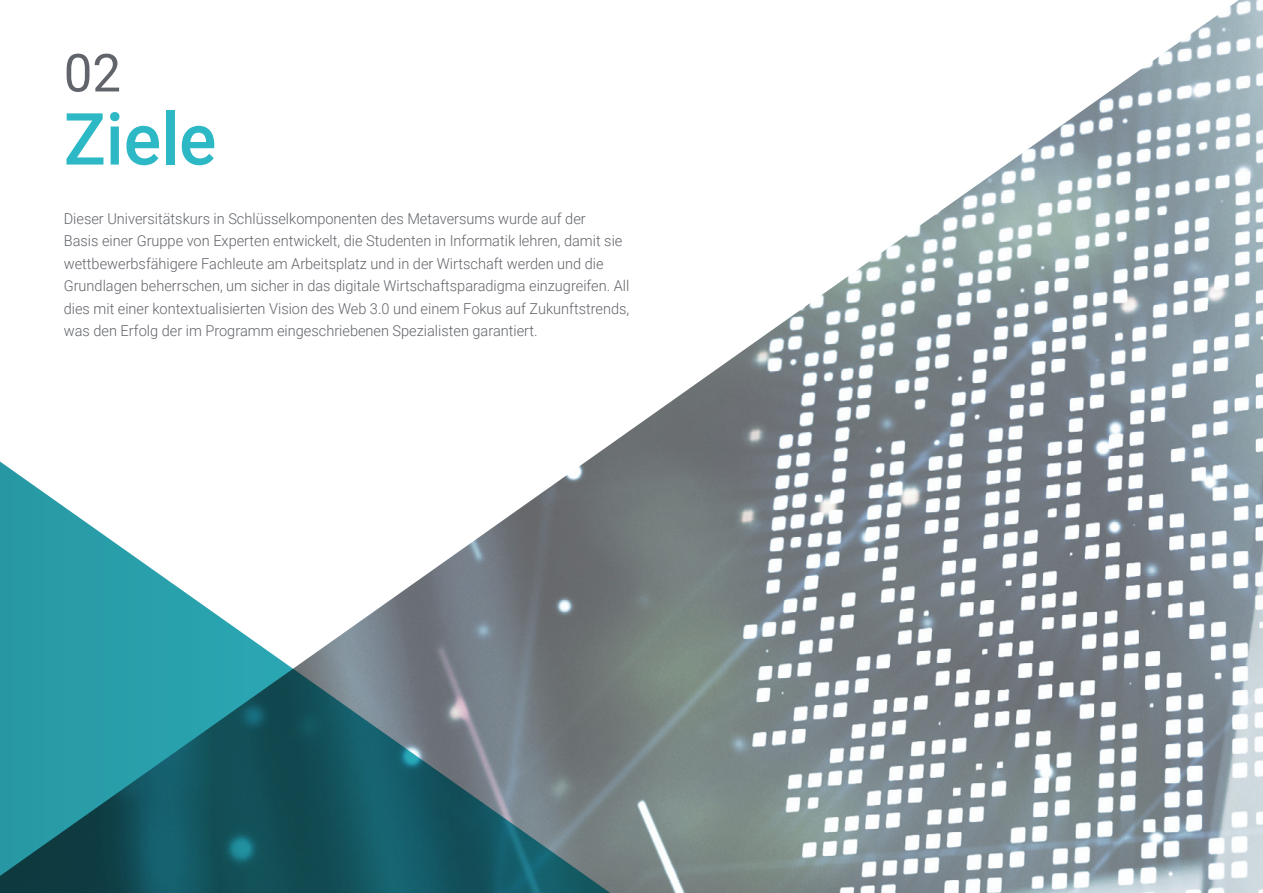
<style>
.page{position:relative;width:1263px;height:893px;background:#fff}
.page>*{position:absolute;margin:0;border:0;box-sizing:border-box;transform-origin:0 0}
.t1{font:500 72px "Roboto";color:#2db8c5}
.t2{font:52.5px "Roboto";color:#61646a}
.t3{font:300 15px/22.5px "Roboto";color:#61646a}
</style>
<div class="page">
<img style="left:608px;top:0;width:655px;height:893px">
<svg style="left:0;top:446px;width:640px;height:447px"></svg>
<h2 class="t2" style="left:64px;top:36px;width:59px">02</h2>
<h1 class="t1" style="left:64px;top:89px;width:154px">Ziele</h1>
<p class="t3" style="left:64px;top:207px;width:567px">Dieser Universitätskurs in Schlüsselkomponenten des Metaversums wurde auf der<br>Basis einer Gruppe von Experten entwickelt, die Studenten in Informatik lehren, damit sie wettbewerbsfähigere Fachleute am Arbeitsplatz und in der Wirtschaft werden und die Grundlagen beherrschen, um sicher in das digitale Wirtschaftsparadigma einzugreifen. All dies mit einer kontextualisierten Vision des Web 3.0 und einem Fokus auf Zukunftstrends, was den Erfolg der im Programm eingeschriebenen Spezialisten garantiert.</p>
</div>
